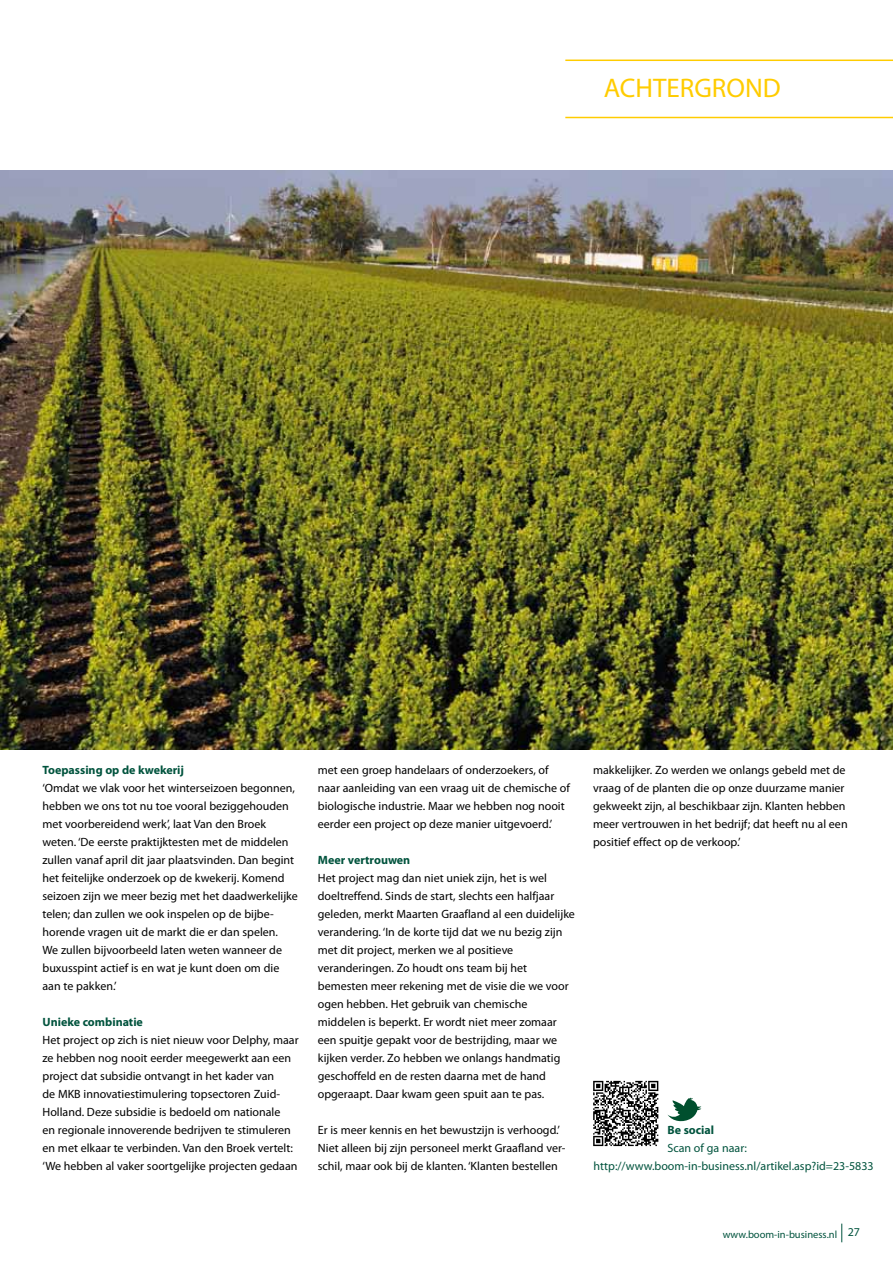
<style>
.page{position:relative;width:893px;height:1263px;background:#fff}
.page>*{position:absolute;margin:0;border:0;box-sizing:border-box;transform-origin:0 0}
.t1{font:27px "Myriad Pro";color:#fc0}
.t2{font:12px/18px "Myriad Pro";color:#000}
.t3{font:12px/18px "Myriad Pro";color:#00533d}
.t4{font:700 12px "Myriad Pro";color:#00533d}
.t5{font:10.5px "Myriad Pro";color:#00533d}
</style>
<div class="page">
<svg style="left:841px;top:1223px;width:1px;height:19px"></svg>
<hr style="left:565px;top:117px;width:328px;height:1px;background:#fc0">
<hr style="left:565px;top:60px;width:328px;height:1px;background:#fc0">
<img style="left:0;top:170px;width:893px;height:580px">
<svg style="left:593px;top:1081px;width:65px;height:65px"></svg>
<svg style="left:667px;top:1098px;width:34px;height:23px"></svg>
<h1 class="t1" style="left:604px;top:71px;width:179px">ACHTERGROND</h1>
<p class="t4" style="left:43px;top:762px;width:143px">Toepassing op de kwekerij</p>
<p class="t2" style="left:43px;top:779px;width:257px">‘Omdat we vlak voor het winterseizoen begonnen, hebben we ons tot nu toe vooral beziggehouden met voorbereidend werk’, laat Van den Broek weten. ‘De eerste praktijktesten met de middelen zullen vanaf april dit jaar plaatsvinden. Dan begint het feitelijke onderzoek op de kwekerij. Komend seizoen zijn we meer bezig met het daadwerkelijke telen; dan zullen we ook inspelen op de bijbe&shy;horende vragen uit de markt die er dan spelen.<br>We zullen bijvoorbeeld laten weten wanneer de buxusspint actief is en wat je kunt doen om die aan te pakken.’</p>
<p class="t4" style="left:43px;top:1014px;width:102px">Unieke combinatie</p>
<p class="t2" style="left:43px;top:1031px;width:258px">Het project op zich is niet nieuw voor Delphy, maar ze hebben nog nooit eerder meegewerkt aan een project dat subsidie ontvangt in het kader van<br>de MKB innovatiestimulering topsectoren Zuid-Holland. Deze subsidie is bedoeld om nationale<br>en regionale innoverende bedrijven te stimuleren en met elkaar te verbinden. Van den Broek vertelt: ‘We hebben al vaker soortgelijke projecten gedaan</p>
<p class="t2" style="left:318px;top:761px;width:254px">met een groep handelaars of onderzoekers, of naar aanleiding van een vraag uit de chemische of biologische industrie. Maar we hebben nog nooit eerder een project op deze manier uitgevoerd.’</p>
<p class="t4" style="left:318px;top:852px;width:94px">Meer vertrouwen</p>
<p class="t2" style="left:318px;top:869px;width:259px">Het project mag dan niet uniek zijn, het is wel doeltreffend. Sinds de start, slechts een halfjaar geleden, merkt Maarten Graafland al een duidelijke verandering. ‘In de korte tijd dat we nu bezig zijn met dit project, merken we al positieve veranderingen. Zo houdt ons team bij het bemesten meer rekening met de visie die we voor ogen hebben. Het gebruik van chemische middelen is beperkt. Er wordt niet meer zomaar een spuitje gepakt voor de bestrijding, maar we kijken verder. Zo hebben we onlangs handmatig geschoffeld en de resten daarna met de hand opgeraapt. Daar kwam geen spuit aan te pas.</p>
<p class="t2" style="left:318px;top:1121px;width:249px">Er is meer kennis en het bewustzijn is verhoogd.’<br>Niet alleen bij zijn personeel merkt Graafland ver&shy;schil, maar ook bij de klanten. ‘Klanten bestellen</p>
<p class="t2" style="left:593px;top:761px;width:256px">makkelijker. Zo werden we onlangs gebeld met de vraag of de planten die op onze duurzame manier gekweekt zijn, al beschikbaar zijn. Klanten hebben meer vertrouwen in het bedrijf; dat heeft nu al een positief effect op de verkoop.’</p>
<p class="t4" style="left:667px;top:1122px;width:48px">Be social</p>
<p class="t3" style="left:594px;top:1139px;width:282px;text-indent:74px">Scan of ga naar: http://www.boom-in-business.nl/artikel.asp?id=23-5833</p>
<p class="t5" style="left:723px;top:1228px;width:139px">www.boom-in-business.nl <sup>27</sup></p>
</div>
